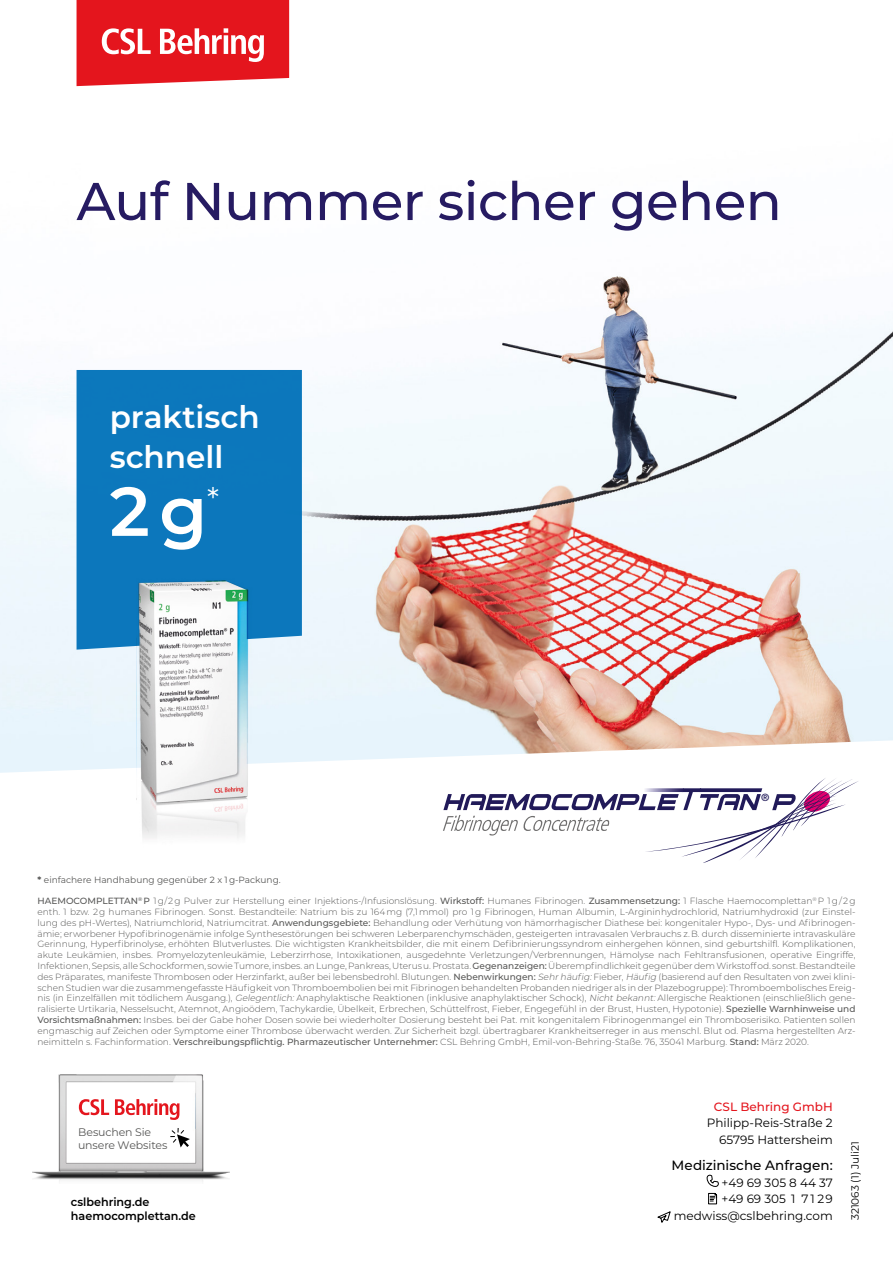
<style>
.page{position:relative;width:893px;height:1263px;background:#fff}
.page>*{position:absolute;margin:0;border:0;box-sizing:border-box;transform-origin:0 0}
.t1{font:600 69px "Montserrat";color:#fff}
.t2{font:500 53.1px "Montserrat";letter-spacing:-.01em;color:#261b62}
.t3{font:600 31.05px/39.9px "Montserrat";color:#fff}
.t4{font:500 13.5px "Montserrat";color:#000}
.t5{font:12px/16.5px "Montserrat";color:#000;text-align:right}
.Bildunterschrift_6pt{font:600 11.55px "Montserrat";color:#000}
.Copy{font:10.95px/13.2px "Montserrat";letter-spacing:-.01em;color:#575756}
.t6{font:10.5px "Montserrat";color:#000}
.t7{font:10.35px "Frutiger";color:#211a59}
.t8{font:300 9px/10.8px "Montserrat";color:#575756;text-align:justify}
.t9{font:9px "Montserrat";color:#575756}
.s1{font-weight:700}
.s2{font-weight:500}
.s3{font-style:italic}
.s4{color:#fff}
.s5{font-weight:500;color:#e4151d}
</style>
<div class="page">
<img style="left:0;top:56px;width:893px;height:717px">
<svg style="left:443px;top:778px;width:415px;height:85px"></svg>
<img style="left:32px;top:1074px;width:197px;height:108px">
<svg style="left:79px;top:1099px;width:30px;height:16px"></svg>
<svg style="left:115px;top:1099px;width:65px;height:21px"></svg>
<svg style="left:170px;top:1128px;width:20px;height:19px"></svg>
<svg style="left:706px;top:1174px;width:13px;height:30px"></svg>
<svg style="left:657px;top:1211px;width:14px;height:12px"></svg>
<svg style="left:77px;top:0;width:212px;height:86px;background:#e7373e"></svg>
<div style="left:77px;top:370px;width:225px;height:280px;background:#0c77bc"></div>
<img style="left:137px;top:572px;width:131px;height:267px">
<p class="t2" style="left:77px;top:164px;width:707px">Auf Nummer sicher gehen</p>
<p class="t3" style="left:110px;top:396px;width:151px">praktisch schnell</p>
<p class="t1" style="left:110px;top:462px;width:111px">2 g<sup>*</sup></p>
<p class="t7" style="left:761px;top:792px;width:10px">®</p>
<p class="t9" style="left:37px;top:873px;width:245px"><span class="s1">*</span> einfachere Handhabung gegenüber 2 x 1 g-Packung.</p>
<p class="t8" style="left:37px;top:895px;width:819px"><span class="s2">HAEMOCOMPLETTAN</span><sup>®</sup> <span class="s2">P</span> 1 g/2 g Pulver zur Herstellung einer Injektions-/Infusionslösung. <span class="s2">Wirkstoff:</span> Humanes Fibrinogen. <span class="s2">Zusammensetzung:</span> 1 Flasche Haemocomplettan<sup>®</sup> P 1 g/2 g enth. 1 bzw. 2 g humanes Fibrinogen. Sonst. Bestandteile: Natrium bis zu 164 mg (7,1 mmol) pro 1 g Fibrinogen, Human Albumin, L-Argininhydrochlorid, Natriumhydroxid (zur Einstel&shy;lung des pH-Wertes), Natriumchlorid, Natriumcitrat. <span class="s2">Anwendungsgebiete:</span> Behandlung oder Verhütung von hämorrhagischer Diathese bei: kongenitaler Hypo-, Dys- und Afibrinogen&shy;ämie; erworbener Hypofibrinogenämie infolge Synthesestörungen bei schweren Leberparenchymschäden, gesteigerten intravasalen Verbrauchs z. B. durch disseminierte intravaskuläre Gerinnung, Hyperfibrinolyse, erhöhten Blutverlustes. Die wichtigsten Krankheitsbilder, die mit einem Defibrinierungssyndrom einhergehen können, sind geburtshilfl. Komplikationen, akute Leukämien, insbes. Promyelozytenleukämie, Leberzirrhose, Intoxikationen, ausgedehnte Verletzungen/Verbrennungen, Hämolyse nach Fehltransfusionen, operative Eingriffe, Infektionen, Sepsis, alle Schockformen, sowie Tumore, insbes. an Lunge, Pankreas, Uterus u. Prostata. <span class="s2">Gegenanzeigen:</span> Überempfindlichkeit gegenüber dem Wirkstoff od. sonst. Bestandteile des Präparates, manifeste Thrombosen oder Herzinfarkt, außer bei lebensbedrohl. Blutungen. <span class="s2">Nebenwirkungen:</span> <span class="s3">Sehrhäufig:</span>Fieber, <span class="s3">Häufig</span> (basierend auf den Resultaten von zwei klini&shy;schen Studien war die zusammengefasste Häufigkeit von Thromboembolien bei mit Fibrinogen behandelten Probanden niedriger als in der Plazebogruppe): Thromboembolisches Ereig&shy;nis (in Einzelfällen mit tödlichem Ausgang.), <span class="s3">Gelegentlich:</span>Anaphylaktische Reaktionen (inklusive anaphylaktischer Schock), <span class="s3">Nichtbekannt:</span>Allergische Reaktionen (einschließlich gene&shy;ralisierte Urtikaria, Nesselsucht, Atemnot, Angioödem, Tachykardie, Übelkeit, Erbrechen, Schüttelfrost, Fieber, Engegefühl in der Brust, Husten, Hypotonie). <span class="s2">Spezielle Warnhinweise und Vorsichtsmaßnahmen:</span> Insbes. bei der Gabe hoher Dosen sowie bei wiederholter Dosierung besteht bei Pat. mit kongenitalem Fibrinogenmangel ein Thromboserisiko. Patienten sollen engmaschig auf Zeichen oder Symptome einer Thrombose überwacht werden. Zur Sicherheit bzgl. übertragbarer Krankheitserreger in aus menschl. Blut od. Plasma hergestellten Arz&shy;neimitteln s. Fachinformation. <span class="s2">Verschreibungspflichtig. Pharmazeutischer Unternehmer:</span> CSL Behring GmbH, Emil-von-Behring-Staße. 76, 35041 Marburg. <span class="s2">Stand:</span> März 2020.</p>
<p class="Copy" style="left:78px;top:1125px;width:91px">Besuchen Sie unsere Websites</p>
<p class="Bildunterschrift_6pt" style="left:71px;top:1193px;width:80px">cslbehring.de</p>
<p class="Bildunterschrift_6pt" style="left:71px;top:1208px;width:126px">haemocomplettan.de</p>
<p class="t5" style="left:705px;top:1097px;width:129px"><span class="s4">C</span><span class="s5">CSL Behring GmbH<br></span>Philipp-Reis-Straße 2<br>65795 Hattersheim</p>
<p class="t4" style="left:672px;top:1156px;width:163px">Medizinische Anfragen:</p>
<p class="t5" style="left:674px;top:1173px;width:160px">+49 69 305 8 44 37<br>+49 69 305 1 7 1 29 medwiss@cslbehring.com</p>
<p class="t6" style="left:848px;top:1220px;width:80px;rotate:-90deg">321063 (1) Juli21</p>
</div>
